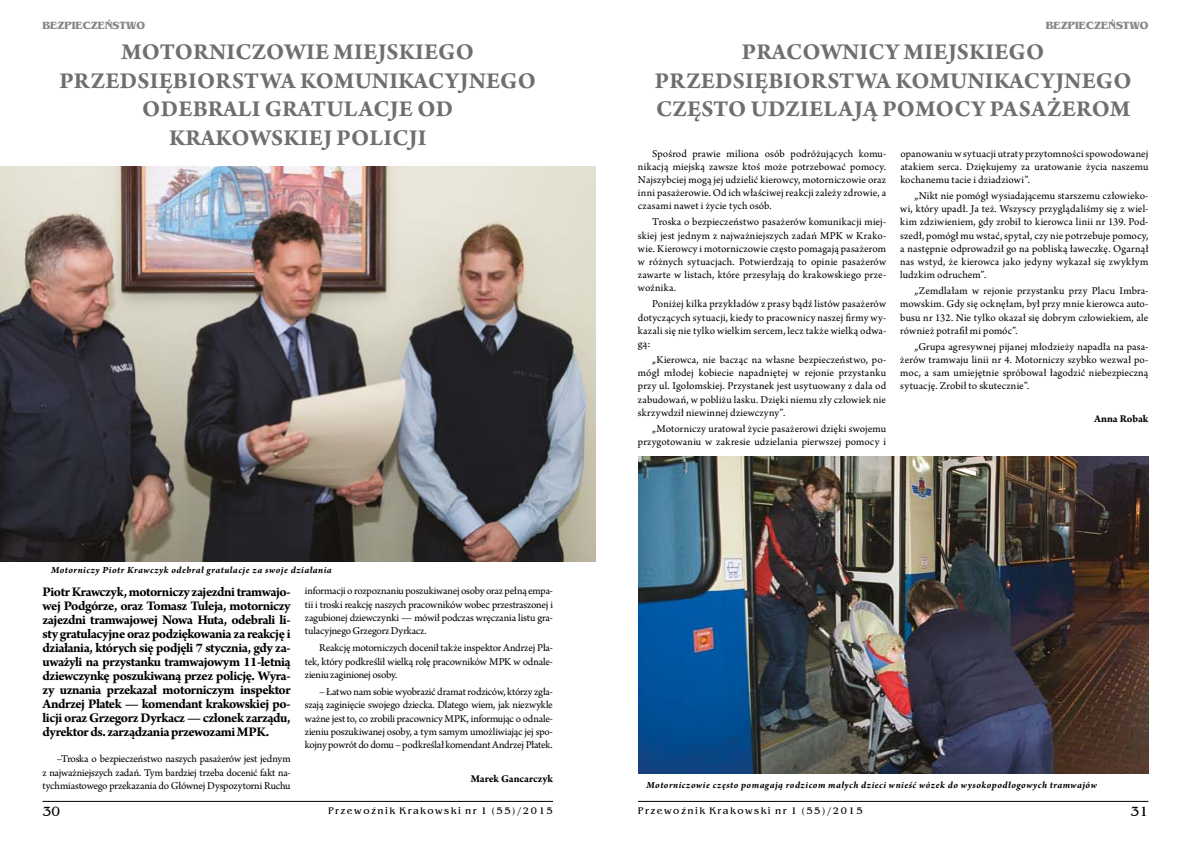
<style>
.page{position:relative;width:1191px;height:842px;background:#fff}
.page>*{position:absolute;margin:0;border:0;box-sizing:border-box;transform-origin:0 0}
.t1{font:700 24px "Arno Pro";letter-spacing:.01em;color:#706f6f}
.t2{font:700 14px/14px "Arno Pro";letter-spacing:-.03em;color:#000;text-align:justify}
.t3{font:14px "Bangkok";color:#000}
.t4{font:11px/13.2px "Arno Pro";letter-spacing:.005em;color:#000;text-align:justify}
.t5{font:700 11px "Bangkok";color:#878787}
.t6{font:700 11px "Arno Pro";letter-spacing:-.005em;color:#000}
.t7{font:italic 700 10px "Arno Pro";letter-spacing:.045em;color:#000}
.t8{font:10px "Bangkok";letter-spacing:.15em;color:#000}
</style>
<div class="page">
<hr style="left:42px;top:801px;width:511px;height:1px;background:#000">
<hr style="left:638px;top:801px;width:510px;height:1px;background:#000">
<img style="left:0;top:166px;width:596px;height:395px">
<img style="left:638px;top:456px;width:510px;height:318px">
<p class="t5" style="left:42px;top:20px;width:104px">BEZPIECZEŃSTWO</p>
<p class="t5" style="left:1046px;top:20px;width:104px">BEZPIECZEŃSTWO</p>
<h1 class="t1" style="left:121px;top:38px;width:70px">Motorniczowie</h1>
<h1 class="t1" style="left:333px;top:38px;width:35px">Miejskiego</h1>
<h1 class="t1" style="left:59px;top:66px;width:30px">Przedsi</h1>
<h1 class="t1" style="left:159px;top:66px;width:30px">ębiors</h1>
<h1 class="t1" style="left:244px;top:66px;width:233px">twa Komunikacyjnego</h1>
<h1 class="t1" style="left:142px;top:95px;width:17px">odebra</h1>
<h1 class="t1" style="left:238px;top:95px;width:44px">li gra</h1>
<h1 class="t1" style="left:311px;top:95px;width:63px">tulacje</h1>
<h1 class="t1" style="left:417px;top:95px;width:18px">od</h1>
<h1 class="t1" style="left:169px;top:124px;width:16px">krakowskiej</h1>
<h1 class="t1" style="left:336px;top:124px;width:59px">policji</h1>
<p class="t7" style="left:51px;top:564px;width:282px">Motorniczy Piotr Krawczyk odebrał gratulacje za swoje działania</p>
<p class="t2" style="left:43px;top:586px;width:250px">Piotr Krawczyk, motorniczy zajezdni tramwajo&shy;wej Podgórze, oraz Tomasz Tuleja, motorniczy zajezdni tramwajowej Nowa Huta, odebrali li&shy;sty gratulacyjne oraz podziękowania za reakcję i działania, których się podjęli 7 stycznia, gdy za&shy;uważyli na przystanku tramwajowym 11-letnią dziewczynkę poszukiwaną przez policję. Wyra&shy;zy uznania przekazał motorniczym inspektor Andrzej Płatek — komendant krakowskiej po&shy;licji oraz Grzegorz Dyrkacz — członek zarządu, dyrektor ds. zarządzania przewozami MPK.</p>
<p class="t4" style="left:43px;top:753px;width:250px;text-indent:14px">–Troska o bezpieczeństwo naszych pasażerów jest jednym z najważniejszych zadań. Tym bardziej trzeba docenić fakt na&shy;tychmiastowego przekazania do Głównej Dyspozytorni Ruchu</p>
<p class="t4" style="left:305px;top:585px;width:250px">informacji o rozpoznaniu poszukiwanej osoby oraz pełną empa&shy;tii i troski reakcję naszych pracowników wobec przestraszonej i zagubionej dziewczynki — mówił podczas wręczania listu gra&shy;tulacyjnego Grzegorz Dyrkacz.</p>
<p class="t4" style="left:305px;top:642px;width:250px;text-indent:14px">Reakcję motorniczych docenił także inspektor Andrzej Pła&shy;tek, który podkreślił wielką rolę pracowników MPK w odnale&shy;zieniu zaginionej osoby.</p>
<p class="t4" style="left:305px;top:686px;width:250px;text-indent:14px">– Łatwo nam sobie wyobrazić dramat rodziców, którzy zgła&shy;szają zaginięcie swojego dziecka. Dlatego wiem, jak niezwykle ważne jest to, co zrobili pracownicy MPK, informując o odnale&shy;zieniu poszukiwanej osoby, a tym samym umożliwiając jej spo&shy;kojny powrót do domu – podkreślał komendant Andrzej Płatek.</p>
<p class="t6" style="left:471px;top:772px;width:84px">Marek Gancarczyk</p>
<h1 class="t1" style="left:742px;top:38px;width:32px">Pracownic</h1>
<h1 class="t1" style="left:885px;top:38px;width:54px">y Miejskiego</h1>
<h1 class="t1" style="left:655px;top:66px;width:30px">Przedsi</h1>
<h1 class="t1" style="left:754px;top:66px;width:30px">ębiors</h1>
<h1 class="t1" style="left:839px;top:66px;width:233px">twa Komunikacyjnego</h1>
<h1 class="t1" style="left:656px;top:95px;width:127px">często udzie</h1>
<h1 class="t1" style="left:823px;top:95px;width:78px">lają pomoc</h1>
<h1 class="t1" style="left:971px;top:95px;width:34px">y pasa</h1>
<h1 class="t1" style="left:1047px;top:95px;width:33px">żerom</h1>
<p class="t4" style="left:638px;top:147px;width:250px;text-indent:14px">Spośrod prawie miliona osób podróżujących komu&shy;nikacją miejską zawsze ktoś może potrzebować pomocy.<br>Najszybciej mogą jej udzielić kierowcy, motorniczowie oraz inni pasażerowie. Od ich właściwej reakcji zależy zdrowie, a czasami nawet i życie tych osób.</p>
<p class="t4" style="left:638px;top:216px;width:250px;text-indent:14px">Troska o bezpieczeństwo pasażerów komunikacji miej&shy;skiej jest jednym z najważniejszych zadań MPK w Krako&shy;wie. Kierowcy i motorniczowie często pomagają pasażerom w różnych sytuacjach. Potwierdzają to opinie pasażerów zawarte w listach, które przesyłają do krakowskiego prze&shy;woźnika.</p>
<p class="t4" style="left:638px;top:298px;width:250px;text-indent:14px">Poniżej kilka przykładów z prasy bądź listów pasażerów dotyczących sytuacji, kiedy to pracownicy naszej firmy wy&shy;kazali się nie tylko wielkim sercem, lecz także wielką odwa&shy;gą:</p>
<p class="t4" style="left:638px;top:354px;width:250px;text-indent:14px">„Kierowca, nie bacząc na własne bezpieczeństwo, po&shy;mógł młodej kobiecie napadniętej w rejonie przystanku przy ul. Igołomskiej. Przystanek jest usytuowany z dala od zabudowań, w pobliżu lasku. Dzięki niemu zły człowiek nie skrzywdził niewinnej dziewczyny”.</p>
<p class="t4" style="left:638px;top:423px;width:250px;text-align:right">„Motorniczy uratował życie pasażerowi dzięki swojemu przygotowaniu w zakresie udzielania pierwszej pomocy i</p>
<p class="t4" style="left:900px;top:147px;width:250px">opanowaniu w sytuacji utraty przytomności spowodowanej atakiem serca. Dziękujemy za uratowanie życia naszemu kochanemu tacie i dziadziowi”.</p>
<p class="t4" style="left:900px;top:190px;width:250px;text-indent:14px">„Nikt nie pomógł wysiadającemu starszemu człowieko&shy;wi, który upadł. Ja też. Wszyscy przyglądaliśmy się z wiel&shy;kim zdziwieniem, gdy zrobił to kierowca linii nr 139. Pod&shy;szedł, pomógł mu wstać, spytał, czy nie potrzebuje pomocy, a następnie odprowadził go na pobliską ławeczkę. Ogarnął nas wstyd, że kierowca jako jedyny wykazał się zwykłym ludzkim odruchem”.</p>
<p class="t4" style="left:900px;top:285px;width:250px;text-indent:14px">„Zemdlałam w rejonie przystanku przy Placu Imbra&shy;mowskim. Gdy się ocknęłam, był przy mnie kierowca auto&shy;busu nr 132. Nie tylko okazał się dobrym człowiekiem, ale również potrafił mi pomóc”.</p>
<p class="t4" style="left:900px;top:341px;width:250px;text-indent:14px">„Grupa agresywnej pijanej młodzieży napadła na pasa&shy;żerów tramwaju linii nr 4. Motorniczy szybko wezwał po&shy;moc, a sam umiejętnie spróbował łagodzić niebezpieczną sytuację. Zrobił to skutecznie”.</p>
<p class="t6" style="left:1094px;top:412px;width:56px">Anna Robak</p>
<p class="t7" style="left:646px;top:779px;width:452px">Motorniczowie często pomagają rodzicom małych dzieci wnieść wózek do wysokopodłogowych tramwajów</p>
<p class="t3" style="left:42px;top:804px;width:19px">30</p>
<p class="t8" style="left:328px;top:806px;width:226px">Przewoźnik Krakowski nr 1 (55)/2015</p>
<p class="t8" style="left:638px;top:806px;width:226px">Przewoźnik Krakowski nr 1 (55)/2015</p>
<p class="t3" style="left:1130px;top:804px;width:19px">31</p>
</div>
